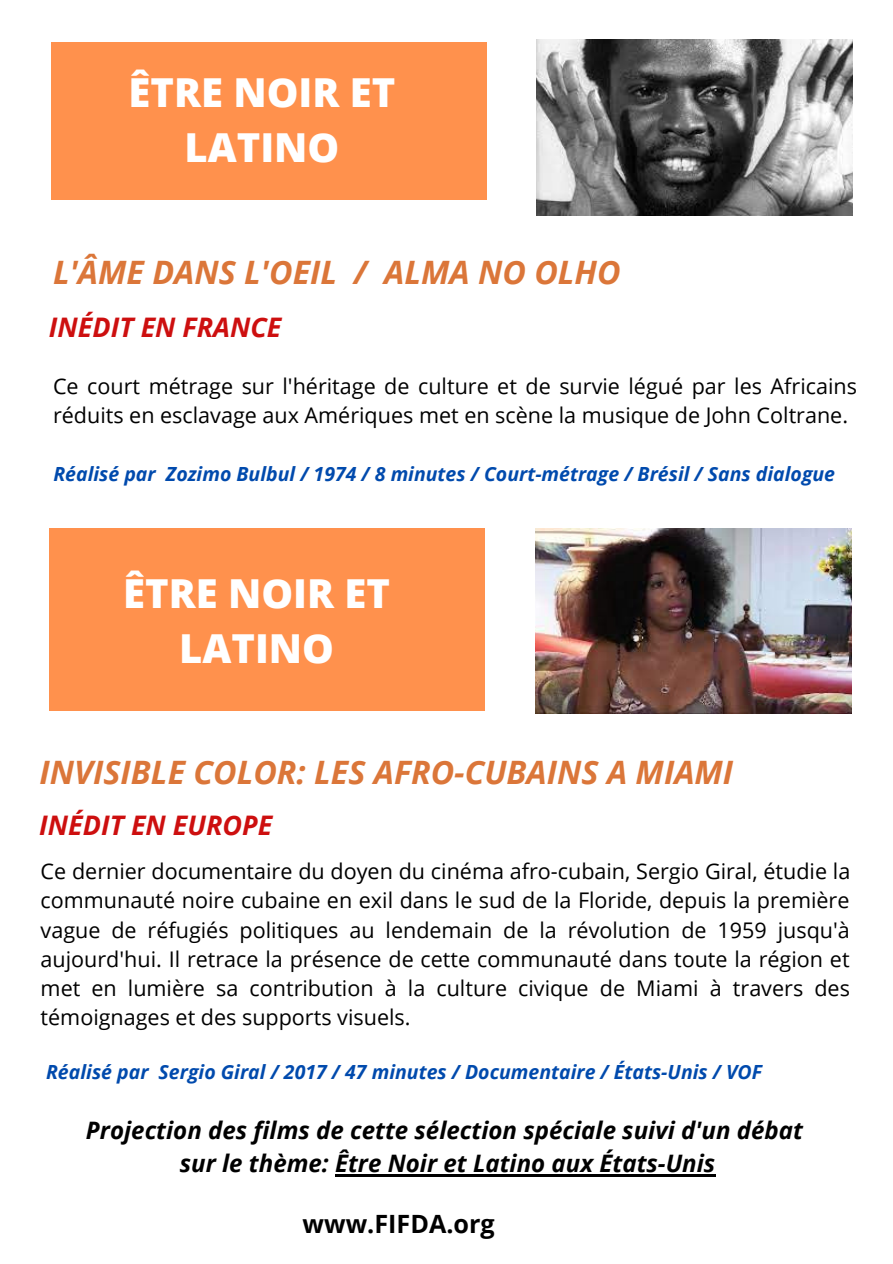
<style>
.page{position:relative;width:893px;height:1264px;background:#fff}
.page>*{position:absolute;margin:0;border:0;box-sizing:border-box;transform-origin:0 0}
.t1{font:800 39.9px/55.1px "Open Sans";color:#fff;text-align:center}
.t2{font:italic 700 32.25px "Open Sans";color:#db7639}
.t3{font:italic 700 26.85px "Open Sans";color:#cd0f0f}
.t4{font:700 25.2px "Open Sans";color:#000}
.t5{font:italic 700 24px "Open Sans";color:#000}
.t6{font:21.6px/29.2px "Open Sans";color:#000}
.t7{font:italic 700 19.5px "Open Sans";color:#004aad}
</style>
<div class="page">
<div style="left:51px;top:42px;width:436px;height:157px;background:#ff914d"></div>
<div style="left:49px;top:528px;width:436px;height:183px;background:#ff914d"></div>
<img style="left:536px;top:40px;width:316px;height:175px">
<img style="left:535px;top:528px;width:316px;height:186px">
<hr style="left:335px;top:1174px;width:380px;height:2px;background:#000">
<p class="t1" style="left:128px;top:64px;width:268px">ÊTRE NOIR ET<br>LATINO</p>
<p class="t2" style="left:53px;top:249px;width:569px">L'ÂME DANS L'OEIL / ALMA NO OLHO</p>
<p class="t3" style="left:49px;top:308px;width:234px">INÉDIT EN FRANCE</p>
<p class="t6" style="left:53px;top:371px;width:805px">Ce court métrage sur l'héritage de culture et de survie légué par les Africains réduits en esclavage aux Amériques met en scène la musique de John Coltrane.</p>
<p class="t7" style="left:53px;top:460px;width:783px">Réalisé par Zozimo Bulbul / 1974 / 8 minutes / Court-métrage / Brésil / Sans dialogue</p>
<p class="t1" style="left:123px;top:564px;width:268px">ÊTRE NOIR ET<br>LATINO</p>
<p class="t2" style="left:39px;top:749px;width:695px">INVISIBLE COLOR: LES AFRO-CUBAINS A MIAMI</p>
<p class="t3" style="left:39px;top:806px;width:234px">INÉDIT EN EUROPE</p>
<p class="t6" style="left:41px;top:856px;width:811px;text-align:justify">Ce dernier documentaire du doyen du cinéma afro-cubain, Sergio Giral, étudie la communauté noire cubaine en exil dans le sud de la Floride, depuis la première vague de réfugiés politiques au lendemain de la révolution de 1959 jusqu'à aujourd'hui. Il retrace la présence de cette communauté dans toute la région et met en lumière sa contribution à la culture civique de Miami à travers des témoignages et des supports visuels.</p>
<p class="t7" style="left:46px;top:1058px;width:717px">Réalisé par Sergio Giral / 2017 / 47 minutes / Documentaire / États-Unis / VOF</p>
<p class="t5" style="left:86px;top:1113px;width:718px">Projection des films de cette sélection spéciale suivi d'un débat</p>
<p class="t5" style="left:180px;top:1146px;width:537px">sur le thème: Être Noir et Latino aux États-Unis</p>
<p class="t4" style="left:302px;top:1206px;width:194px">www.FIFDA.org</p>
</div>
